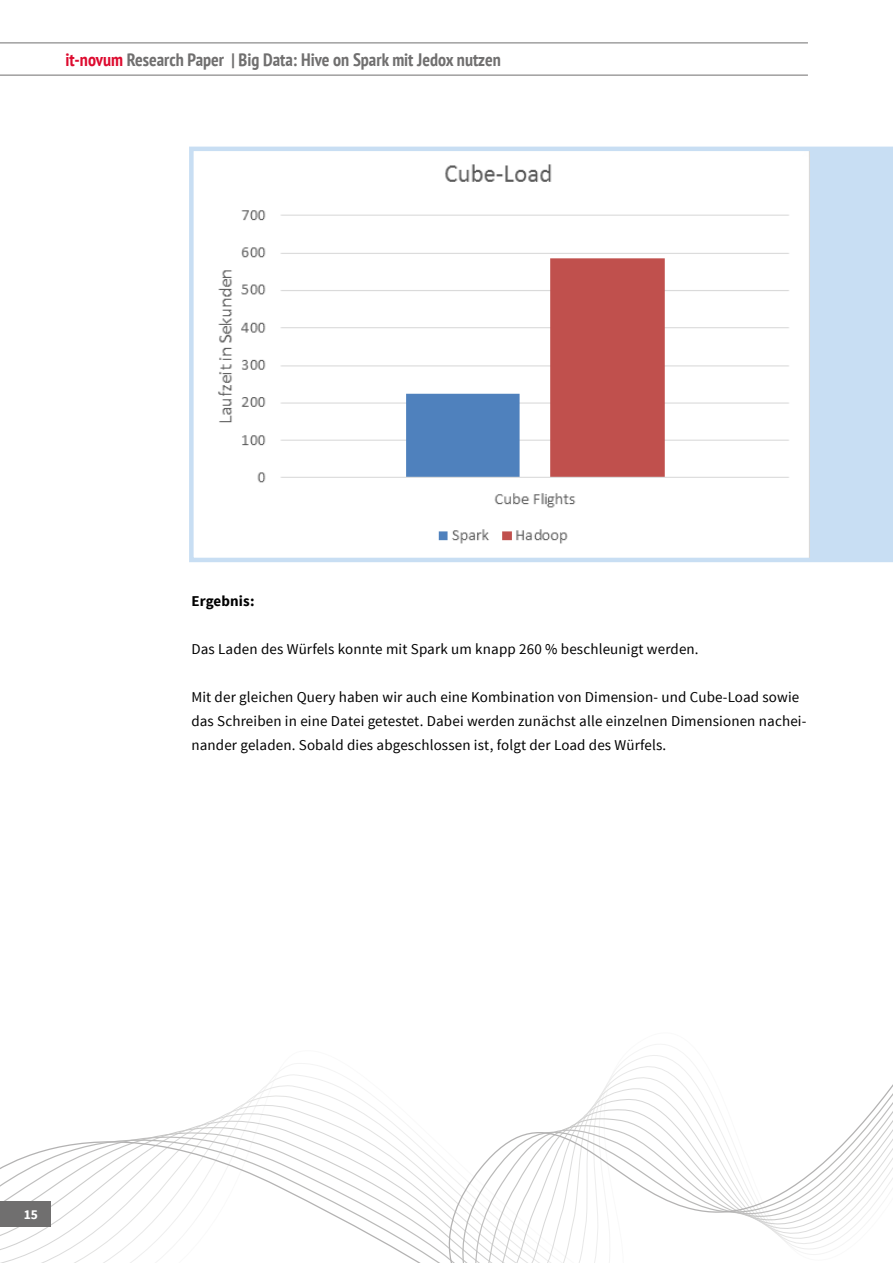
<style>
.page{position:relative;width:893px;height:1263px;background:#fff}
.page>*{position:absolute;margin:0;border:0;box-sizing:border-box;transform-origin:0 0}
.t1{font:700 condensed 18px "PT Sans";color:#706f6f}
.t2{font:15px/24px "Source Sans Pro";letter-spacing:.01em;color:#000}
.t3{font:700 15px "Source Sans Pro";letter-spacing:.01em;color:#000}
.t4{font:700 13.5px "Source Sans Pro";color:#fff}
.s1{color:#dd0b2f}
</style>
<div class="page">
<hr style="left:0;top:43px;width:808px;height:1px;background:#706f6f">
<hr style="left:0;top:75px;width:808px;height:1px;background:#706f6f">
<svg style="left:0;top:1044px;width:893px;height:219px"></svg>
<svg style="left:189px;top:147px;width:704px;height:415px"></svg>
<div style="left:0;top:1201px;width:51px;height:26px;background:#706f6f"></div>
<p class="t1" style="left:65px;top:48px;width:437px"><span class="s1">it-novum</span> Research Paper | Big Data: Hive on Spark mit Jedox nutzen</p>
<p class="t3" style="left:191px;top:591px;width:65px">Ergebnis:</p>
<p class="t2" style="left:191px;top:637px;width:509px">Das Laden des Würfels konnte mit Spark um knapp 260 % beschleunigt werden.</p>
<p class="t2" style="left:191px;top:685px;width:617px">Mit der gleichen Query haben wir auch eine Kombination von Dimension- und Cube-Load sowie das Schreiben in eine Datei getestet. Dabei werden zunächst alle einzelnen Dimensionen nachei&shy;nander geladen. Sobald dies abgeschlossen ist, folgt der Load des Würfels.</p>
<p class="t4" style="left:24px;top:1206px;width:16px">15</p>
</div>
